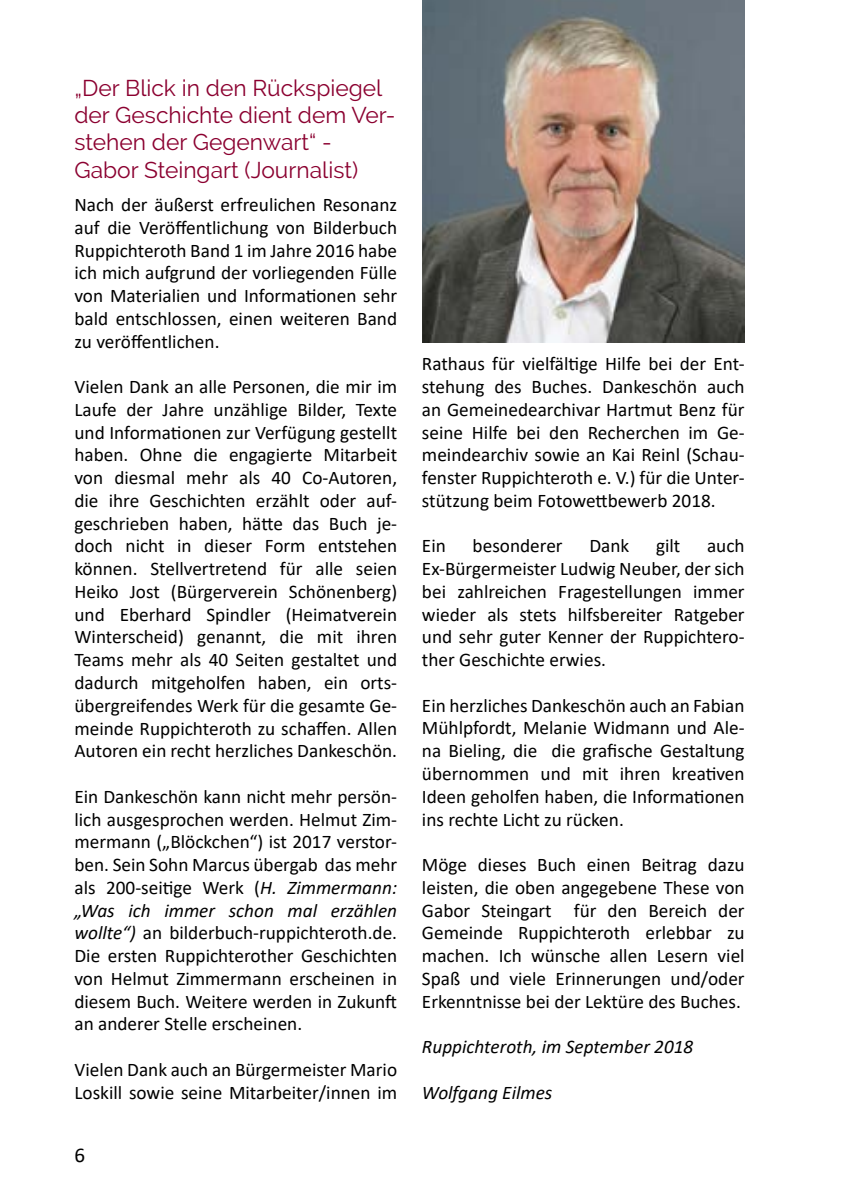
<style>
.page{position:relative;width:844px;height:1191px;background:#fff}
.page>*{position:absolute;margin:0;border:0;box-sizing:border-box;transform-origin:0 0}
.t1{font:22.75px/27.3px "Raleway";color:#8b0030}
.t2{font:21px "Calibri";color:#000}
.t3{font:19.25px/22.8px "Calibri";color:#000;text-align:justify}
.t4{font:italic 19.25px "Calibri";color:#000}
.s1{font-style:italic}
</style>
<div class="page">
<img style="left:422px;top:0;width:322px;height:342px">
<hr style="left:843px;top:0;width:1px;height:257px;background:#8b0030">
<p class="t1" style="left:74px;top:74px;width:322px">„Der Blick in den Rückspiegel der Geschichte dient dem Ver&shy;stehen der Gegenwart“ -<br>Gabor Steingart (Journalist)</p>
<p class="t3" style="left:74px;top:193px;width:324px">Nach der äußerst erfreulichen Resonanz auf die Veröffentlichung von Bilderbuch Ruppichteroth Band 1 im Jahre 2016 habe ich mich aufgrund der vorliegenden Fülle von Materialien und Informationen sehr bald entschlossen, einen weiteren Band zu veröffentlichen.</p>
<p class="t3" style="left:74px;top:375px;width:324px">Vielen Dank an alle Personen, die mir im Laufe der Jahre unzählige Bilder, Texte und Informationen zur Verfügung gestellt haben. Ohne die engagierte Mitarbeit von diesmal mehr als 40 Co-Autoren, die ihre Geschichten erzählt oder auf&shy;geschrieben haben, hätte das Buch je&shy;doch nicht in dieser Form entstehen können. Stellvertretend für alle seien Heiko Jost (Bürgerverein Schönenberg) und Eberhard Spindler (Heimatverein Winterscheid) genannt, die mit ihren Teams mehr als 40 Seiten gestaltet und dadurch mitgeholfen haben, ein orts&shy;übergreifendes Werk für die gesamte Ge&shy;meinde Ruppichteroth zu schaffen. Allen Autoren ein recht herzliches Dankeschön.</p>
<p class="t3" style="left:74px;top:784px;width:324px">Ein Dankeschön kann nicht mehr persön&shy;lich ausgesprochen werden. Helmut Zim&shy;mermann („Blöckchen“) ist 2017 verstor&shy;ben. Sein Sohn Marcus übergab das mehr als 200-seitige Werk (<span class="s1">H. Zimmermann: „Was ich immer schon mal erzählen wollte“)</span> an bilderbuch-ruppichteroth.de.<br>Die ersten Ruppichterother Geschichten von Helmut Zimmermann erscheinen in diesem Buch. Weitere werden in Zukunft an anderer Stelle erscheinen.</p>
<p class="t3" style="left:74px;top:1057px;width:324px">Vielen Dank auch an Bürgermeister Mario<br>Loskill sowie seine Mitarbeiter/innen im</p>
<p class="t2" style="left:74px;top:1140px;width:12px">6</p>
<p class="t3" style="left:422px;top:352px;width:324px">Rathaus für vielfältige Hilfe bei der Ent&shy;stehung des Buches. Dankeschön auch an Gemeinedearchivar Hartmut Benz für seine Hilfe bei den Recherchen im Ge&shy;meindearchiv sowie an Kai Reinl (Schau&shy;fenster Ruppichteroth e. V.) für die Unter&shy;stützung beim Fotowettbewerb 2018.</p>
<p class="t3" style="left:422px;top:534px;width:25px">Ein</p>
<p class="t3" style="left:472px;top:534px;width:91px">besonderer</p>
<p class="t3" style="left:589px;top:534px;width:41px">Dank</p>
<p class="t3" style="left:655px;top:534px;width:26px">gilt</p>
<p class="t3" style="left:422px;top:534px;width:324px;text-indent:285px">auch Ex-Bürgermeister Ludwig Neuber, der sich bei zahlreichen Fragestellungen immer wieder als stets hilfsbereiter Ratgeber und sehr guter Kenner der Ruppichtero&shy;ther Geschichte erwies.</p>
<p class="t3" style="left:422px;top:693px;width:324px">Ein herzliches Dankeschön auch an Fabian Mühlpfordt, Melanie Widmann und Ale&shy;na Bieling, die die grafische Gestaltung übernommen und mit ihren kreativen Ideen geholfen haben, die Informationen ins rechte Licht zu rücken.</p>
<p class="t3" style="left:422px;top:852px;width:324px">Möge dieses Buch einen Beitrag dazu leisten, die oben angegebene These von Gabor Steingart für den Bereich der Gemeinde Ruppichteroth erlebbar zu machen. Ich wünsche allen Lesern viel Spaß und viele Erinnerungen und/oder Erkenntnisse bei der Lektüre des Buches.</p>
<p class="t4" style="left:422px;top:1033px;width:273px">Ruppichteroth, im September 2018</p>
<p class="t4" style="left:422px;top:1079px;width:132px">Wolfgang Eilmes</p>
</div>
